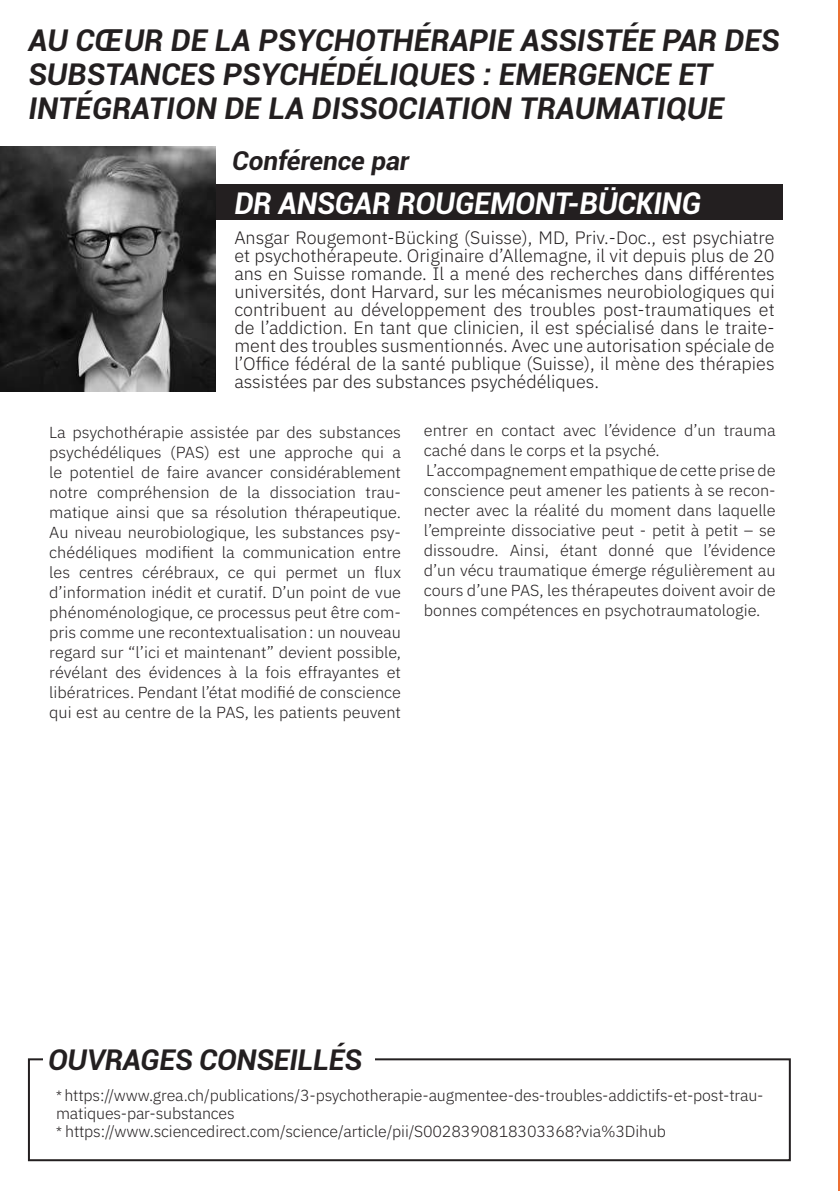
<style>
.page{position:relative;width:840px;height:1191px;background:#fff}
.page>*{position:absolute;margin:0;border:0;box-sizing:border-box;transform-origin:0 0}
.t1{font:italic 700 30px/34px "Roboto";color:#231f20}
.t2{font:italic 700 30px "Roboto";letter-spacing:-.01em;color:#fff}
.t3{font:italic 700 28.6px "Roboto";letter-spacing:-.01em;color:#231f20}
.t4{font:italic 700 26px "Roboto";color:#231f20}
.t5{font:300 18px/18px "IBM Plex Sans";color:#231f20;text-align:justify}
.t6{font:300 16px/20px "IBM Plex Sans";color:#231f20}
.s1{font-size:14px}
</style>
<div class="page">
<div style="left:177px;top:184px;width:605px;height:35px;background:#231f20"></div>
<img style="left:0;top:146px;width:216px;height:246px">
<div style="left:28px;top:1058px;width:762px;height:103px;border:2px solid #231f20"></div>
<div style="left:43px;top:1029px;width:331px;height:78px;background:#fff"></div>
<hr style="left:837px;top:0;width:2px;height:1191px;background:#ee6f33">
<h1 class="t1" style="left:28px;top:22px;width:752px">AU CŒUR DE LA PSYCHOTHÉRAPIE ASSISTÉE PAR DES<br>SUBSTANCES PSYCHÉDÉLIQUES : EMERGENCE ET<br>INTÉGRATION DE LA DISSOCIATION TRAUMATIQUE</h1>
<h3 class="t4" style="left:232px;top:143px;width:178px">Conférence par</h3>
<h1 class="t2" style="left:234px;top:182px;width:468px">DR ANSGAR ROUGEMONT-BÜCKING</h1>
<p class="t5" style="left:234px;top:227px;width:541px">Ansgar Rougemont-Bücking (Suisse), MD, Priv.-Doc., est psychiatre et psychothérapeute. Originaire d’Allemagne, il vit depuis plus de 20 ans en Suisse romande. Il a mené des recherches dans différentes universités, dont Harvard, sur les mécanismes neurobiologiques qui contribuent au développement des troubles post-traumatiques et de l’addiction. En tant que clinicien, il est spécialisé dans le traite&shy;ment des troubles susmentionnés. Avec une autorisation spéciale de l’Office fédéral de la santé publique (Suisse), il mène des thérapies assistées par des substances psychédéliques.</p>
<p class="t6" style="left:423px;top:419px;width:353px">entrer en contact avec l’évidence d’un trauma caché dans le corps et la psyché.<br>L’accompagnement empathique de cette prise de conscience peut amener les patients à se recon&shy;necter avec la réalité du moment dans laquelle l’empreinte dissociative peut - petit à petit – se dissoudre. Ainsi, étant donné que l’évidence d’un vécu traumatique émerge régulièrement au cours d’une PAS, les thérapeutes doivent avoir de bonnes compétences en psychotraumatologie.</p>
<p class="t6" style="left:49px;top:421px;width:353px;text-align:justify">La psychothérapie assistée par des substances psychédéliques (PAS) est une approche qui a le potentiel de faire avancer considérablement notre compréhension de la dissociation trau&shy;matique ainsi que sa résolution thérapeutique.<br>Au niveau neurobiologique, les substances psy&shy;chédéliques modifient la communication entre les centres cérébraux, ce qui permet un flux d’information inédit et curatif. D’un point de vue phénoménologique, ce processus peut être com&shy;pris comme une recontextualisation: un nouveau regard sur “l’ici et maintenant” devient possible, révélant des évidences à la fois effrayantes et libératrices. Pendant l’état modifié de conscience qui est au centre de la PAS, les patients peuvent</p>
<h2 class="t3" style="left:48px;top:1039px;width:315px">OUVRAGES CONSEILLÉS</h2>
<p class="t6" style="left:56px;top:1084px;width:708px;line-height:18px"><span class="s1">*</span> https://www.grea.ch/publications/3-psychotherapie-augmentee-des-troubles-addictifs-et-post-trau&shy;matiques-par-substances<br><span class="s1">*</span> https://www.sciencedirect.com/science/article/pii/S0028390818303368?via%3Dihub</p>
</div>
